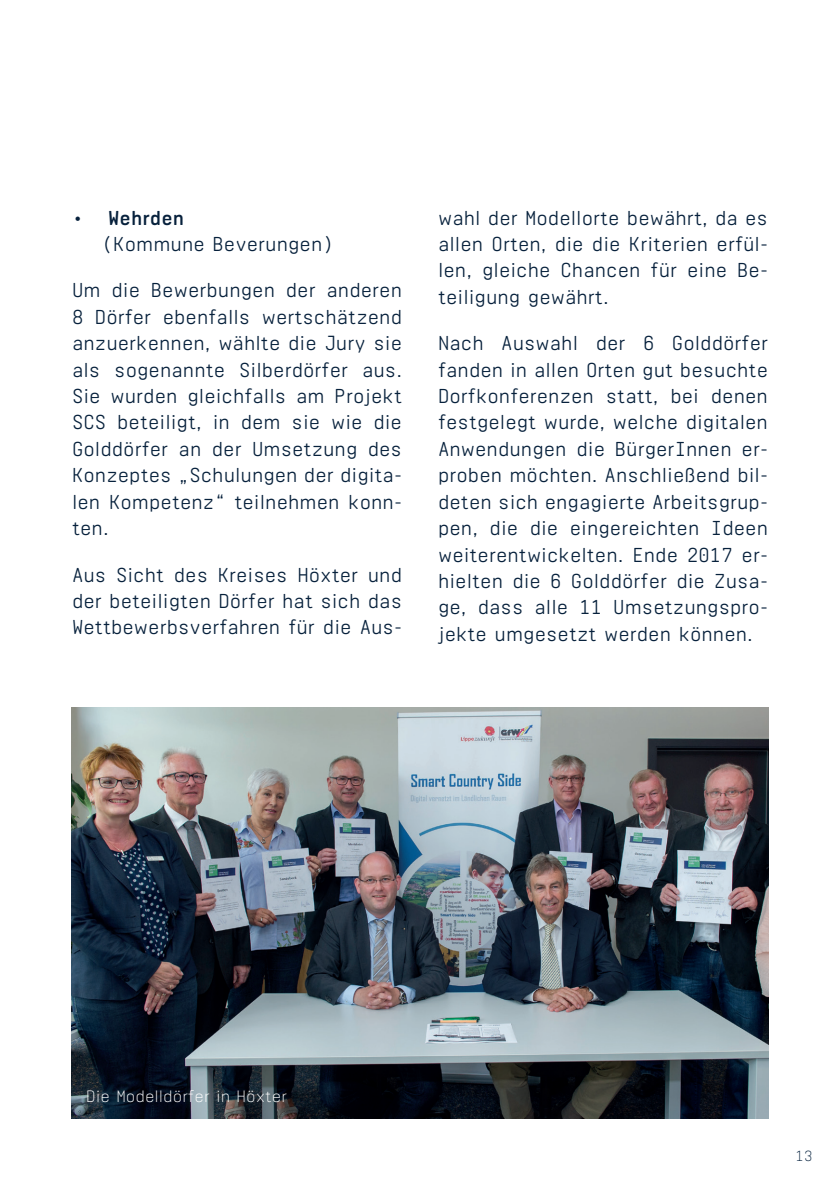
<style>
.page{position:relative;width:840px;height:1191px;background:#fff}
.page>*{position:absolute;margin:0;border:0;box-sizing:border-box;transform-origin:0 0}
.t1{font:22px/26.4px "Realtime Text Rounded";color:#07213c;text-align:justify}
.t2{font:700 22px "Realtime Text Rounded";color:#07213c}
.t3{font:300 18px "Realtime Text Rounded";color:#fff}
.t4{font:300 16px "Realtime Text Rounded";color:#04203d}
</style>
<div class="page">
<img style="left:72px;top:707px;width:695px;height:412px">
<p class="t2" style="left:72px;top:203px;width:114px">• Wehrden</p>
<p class="t1" style="left:72px;top:219px;width:331px;line-height:46.4px;text-indent:30px">(Kommune Beverungen)<br>Um die Bewerbungen der anderen</p>
<p class="t1" style="left:72px;top:302px;width:331px">8 Dörfer ebenfalls wertschätzend anzuerkennen, wählte die Jury sie als sogenannte Silberdörfer aus.<br>Sie wurden gleichfalls am Projekt SCS beteiligt, in dem sie wie die Golddörfer an der Umsetzung des Konzeptes „Schulungen der digita&shy;len Kompetenz“ teilnehmen konn&shy;ten.</p>
<p class="t1" style="left:72px;top:559px;width:331px">Aus Sicht des Kreises Höxter und der beteiligten Dörfer hat sich das Wettbewerbsverfahren für die Aus-</p>
<p class="t1" style="left:438px;top:203px;width:331px">wahl der Modellorte bewährt, da es allen Orten, die die Kriterien erfül&shy;len, gleiche Chancen für eine Be&shy;teiligung gewährt.</p>
<p class="t1" style="left:438px;top:328px;width:331px">Nach Auswahl der 6 Golddörfer fanden in allen Orten gut besuchte Dorfkonferenzen statt, bei denen festgelegt wurde, welche digitalen Anwendungen die BürgerInnen er&shy;proben möchten. Anschließend bil&shy;deten sich engagierte Arbeitsgrup&shy;pen, die die eingereichten Ideen weiterentwickelten. Ende 2017 er&shy;hielten die 6 Golddörfer die Zusa&shy;ge, dass alle 11 Umsetzungspro&shy;jekte umgesetzt werden können.</p>
<p class="t3" style="left:86px;top:1084px;width:202px">Die Modelldörfer in Höxter</p>
<p class="t4" style="left:795px;top:1145px;width:18px">13</p>
</div>
